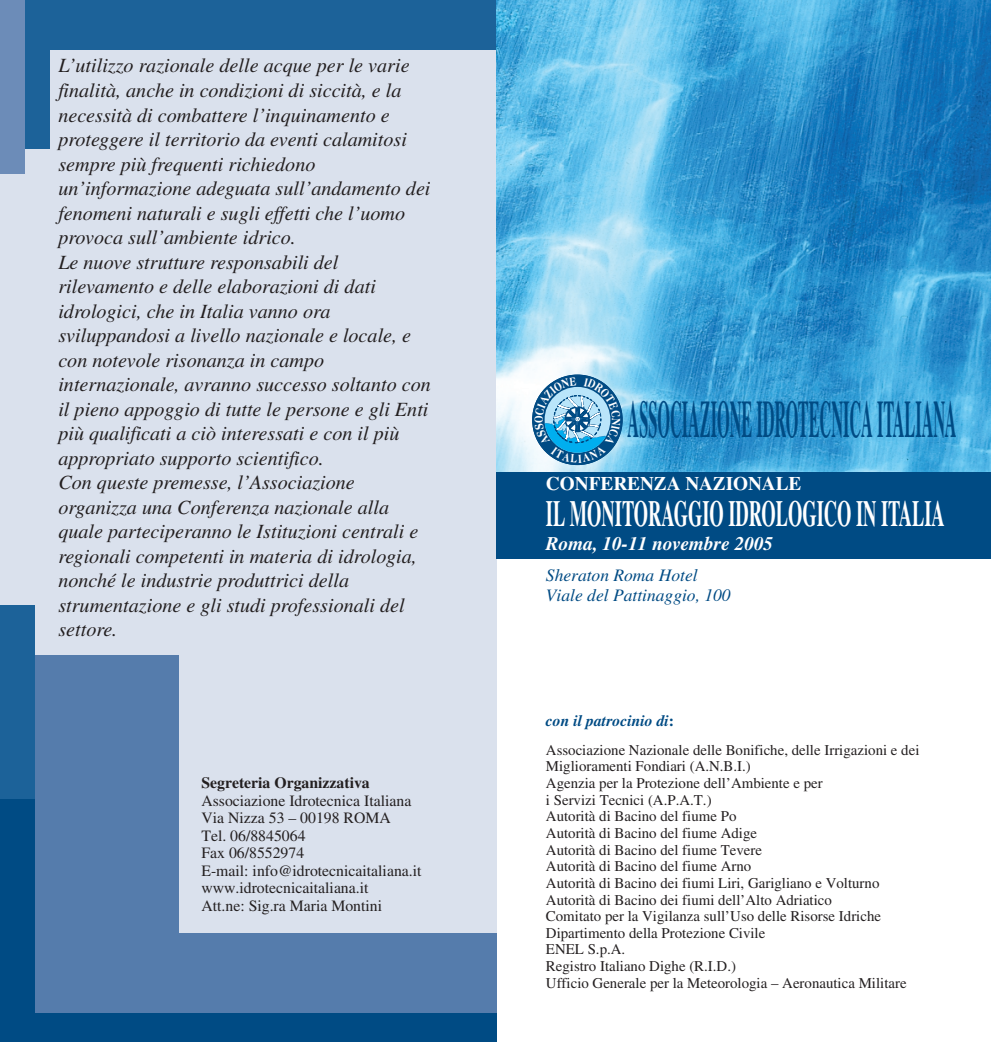
<style>
.page{position:relative;width:991px;height:1042px;background:#fff}
.page>*{position:absolute;margin:0;border:0;box-sizing:border-box;transform-origin:0 0}
.t1{font:700 52.5px "Times";color:#004b84;scale:.31 1}
.t2{font:700 36.75px "Times";color:#fff;scale:.5 1}
.t3{font:italic 20.12px/24.5px "Times";color:#231f20}
.t4{font:italic 700 19.25px "Times";color:#fff}
.t5{font:700 19.25px "Times";color:#fff}
.t6{font:italic 17.5px/19.2px "Times";color:#004b84}
.t7{font:15.75px/17.5px "Times";color:#231f20}
.t8{font:700 15.75px "Times";color:#231f20}
.t9{font:italic 700 15.75px "Times";color:#004b84}
.t10{font:14.88px/16.6px "Times";color:#231f20}
.s1{font-style:normal}
</style>
<div class="page">
<div style="left:0;top:0;width:496px;height:1041px;background:#dae1ed"></div>
<div style="left:0;top:933px;width:496px;height:108px;background:#004b84"></div>
<div style="left:0;top:933px;width:496px;height:79px;background:#557cac"></div>
<div style="left:0;top:655px;width:179px;height:357px;background:#557cac"></div>
<div style="left:0;top:605px;width:35px;height:436px;background:#1c6299"></div>
<div style="left:0;top:799px;width:35px;height:242px;background:#004b84"></div>
<div style="left:0;top:0;width:496px;height:50px;background:#1c6299"></div>
<div style="left:0;top:0;width:50px;height:149px;background:#1c6299"></div>
<div style="left:0;top:0;width:25px;height:174px;background:#6c8cb8"></div>
<img style="left:496px;top:0;width:494px;height:471px">
<div style="left:496px;top:471px;width:494px;height:87px;background:#004b84"></div>
<svg style="left:534px;top:377px;width:86px;height:85px;background:#5397c0"></svg>
<p class="t3" style="left:58px;top:55px;width:374px">L’utilizzo razionale delle acque per le varie finalità, anche in condizioni di siccità, e la necessità di combattere l’inquinamento e proteggere il territorio da eventi calamitosi sempre più frequenti richiedono un’informazione adeguata sull’andamento dei fenomeni naturali e sugli effetti che l’uomo provoca sull’ambiente idrico.<br>Le nuove strutture responsabili del rilevamento e delle elaborazioni di dati idrologici, che in Italia vanno ora sviluppandosi a livello nazionale e locale, e con notevole risonanza in campo internazionale, avranno successo soltanto con il pieno appoggio di tutte le persone e gli Enti più qualificati a ciò interessati e con il più appropriato supporto scientifico.<br>Con queste premesse, l’Associazione organizza una Conferenza nazionale alla quale parteciperanno le Istituzioni centrali e regionali competenti in materia di idrologia, nonché le industrie produttrici della strumentazione e gli studi professionali del settore.</p>
<p class="t8" style="left:201px;top:777px;width:170px">Segreteria Organizzativa</p>
<p class="t7" style="left:201px;top:793px;width:222px">Associazione Idrotecnica Italiana<br>Via Nizza 53 – 00198 ROMA<br>Tel. 06/8845064<br>Fax 06/8552974<br>E-mail: info@idrotecnicaitaliana.it www.idrotecnicaitaliana.it<br>Att.ne: Sig.ra Maria Montini</p>
<h1 class="t1" style="left:627px;top:400px;width:1062px">ASSOCIAZIONE IDROTECNICA ITALIANA</h1>
<p class="t5" style="left:546px;top:476px;width:257px">CONFERENZA NAZIONALE</p>
<h2 class="t2" style="left:546px;top:500px;width:799px">IL MONITORAGGIO IDROLOGICO IN ITALIA</h2>
<p class="t4" style="left:546px;top:536px;width:229px">Roma, 10-11 novembre 2005</p>
<p class="t6" style="left:546px;top:567px;width:186px">Sheraton Roma Hotel<br>Viale del Pattinaggio, 100</p>
<p class="t9" style="left:546px;top:714px;width:130px">con il patrocinio di<span class="s1">:</span></p>
<p class="t10" style="left:546px;top:742px;width:375px">Associazione Nazionale delle Bonifiche, delle Irrigazioni e dei Miglioramenti Fondiari (A.N.B.I.)<br>Agenzia per la Protezione dell’Ambiente e per<br>i Servizi Tecnici (A.P.A.T.)<br>Autorità di Bacino del fiume Po<br>Autorità di Bacino del fiume Adige<br>Autorità di Bacino del fiume Tevere<br>Autorità di Bacino del fiume Arno<br>Autorità di Bacino dei fiumi Liri, Garigliano e Volturno Autorità di Bacino dei fiumi dell’Alto Adriatico<br>Comitato per la Vigilanza sull’Uso delle Risorse Idriche Dipartimento della Protezione Civile<br>ENEL S.p.A.<br>Registro Italiano Dighe (R.I.D.)<br>Ufficio Generale per la Meteorologia – Aeronautica Militare</p>
</div>
